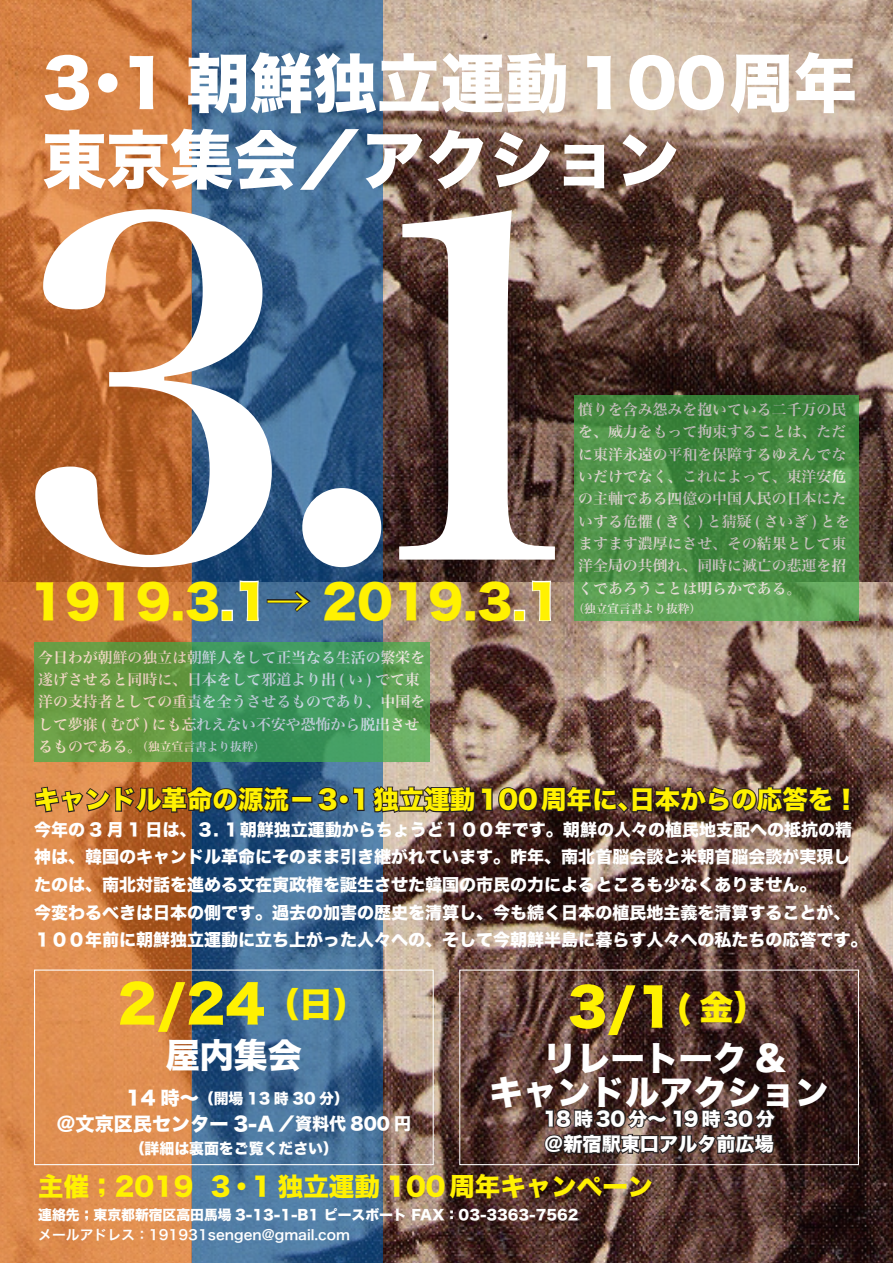
<style>
.page{position:relative;width:893px;height:1263px;background:#fff}
.page>*{position:absolute;margin:0;border:0;box-sizing:border-box;transform-origin:0 0}
.t1{font:467.7px "Hira Min Pro N W6";color:#fff}
.t2{font:63.75px/76.5px "Hira Kaku Std N W8";color:#fff}
.t3{font:51px "Hira Kaku Std N W8";color:#fff101}
.t4{font:45.75px "Hira Kaku Std W8";color:#fff101}
.t5{font:34.05px/34px "Hira Kaku Std N W8";color:#fff;text-align:center}
.t6{font:25.5px "Hira Kaku Std N W8";color:#fff101}
.t7{font:19.2px/25.5px "Hira Kaku Std N W8";color:#fff}
.t8{font:16.95px/27.6px "Hira Kaku Std N W8";color:#fff}
.t9{font:14.85px/22.4px "Hira Min Pro N W6";color:#fff}
.t10{font:14.85px "Hira Kaku Std N W8";color:#fff}
.t11{font:13.8px "Hira Kaku Std N W8";color:#fff}
.t12{font:13.8px "Hira Kaku Pro N W6";color:#fff}
.t13{font:11.7px "Hira Min Pro N W6";color:#fff}
.s1{font-size:14.85px}
.s2{font-size:34.05px}
.s3{font-size:19.2px}
.s4{font-size:16.95px}
</style>
<div class="page">
<img style="left:383px;top:0;width:510px;height:583px">
<img style="left:383px;top:583px;width:510px;height:680px">
<svg style="left:191px;top:0;width:192px;height:1263px;background:#3c668f"></svg>
<svg style="left:0;top:0;width:191px;height:1263px;background:#d17e42"></svg>
<div style="left:339px;top:794px;width:10px;height:10px;border:2px solid #231f20;border-radius:50%"></div>
<svg style="left:841px;top:787px;width:11px;height:25px"></svg>
<div style="left:34px;top:969px;width:400px;height:196px;border:1px solid #fff"></div>
<img style="left:352px;top:692px;width:483px;height:487px">
<div style="left:459px;top:969px;width:400px;height:196px;border:1px solid #fff"></div>
<svg style="left:574px;top:395px;width:285px;height:226px;background:#4a8f46"></svg>
<svg style="left:339px;top:642px;width:90px;height:119px;background:#51a05d"></svg>
<svg style="left:33px;top:343px;width:306px;height:473px;background:#6f6c52"></svg>
<div style="left:514px;top:610px;width:11px;height:11px;border:2px solid #fff"></div>
<svg style="left:531px;top:579px;width:21px;height:43px"></svg>
<h2 class="t2" style="left:43px;top:47px;width:816px">3・1 朝鮮独立運動100周年東京集会／アクション</h2>
<h1 class="t1" style="left:13px;top:-19px;width:609px">3.1</h1>
<h3 class="t4" style="left:30px;top:576px;width:533px">1919.3.1→ 2019.3.1</h3>
<p class="t9" style="left:38px;top:645px;width:388px">今日わが朝鮮の独立は朝鮮人をして正当なる生活の繁栄を遂げさせると同時に、日本をして邪道より出 ( い ) でて東洋の支持者としての重責を全うさせるものであり、中国をして夢寐 ( むび ) にも忘れえない不安や恐怖から脱出させ</p>
<p class="t13" style="left:38px;top:736px;width:228px"><span class="s1">るものである。</span>（独立宣言書より抜粋）</p>
<p class="t9" style="left:578px;top:397px;width:274px">憤りを含み怨みを抱いている二千万の民を、威力をもって拘束することは、ただに東洋永遠の平和を保障するゆえんでないだけでなく、これによって、東洋安危の主軸である四億の中国人民の日本にたいする危懼 ( きく ) と猜疑 ( さいぎ ) とをますます濃厚にさせ、その結果として東洋全局の共倒れ、同時に滅亡の悲運を招くであろうことは明らかである。</p>
<p class="t13" style="left:572px;top:598px;width:130px">（独立宣言書より抜粋）</p>
<h3 class="t6" style="left:34px;top:785px;width:826px">キャンドル革命の源流－3・1独立運動100周年に、日本からの応答を！</h3>
<p class="t8" style="left:34px;top:816px;width:835px">今年の 3 月 1 日は、３. １朝鮮独立運動からちょうど１００年です。朝鮮の人々の植民地支配への抵抗の精神は、韓国のキャンドル革命にそのまま引き継がれています。昨年、南北首脳会談と米朝首脳会談が実現したのは、南北対話を進める文在寅政権を誕生させた韓国の市民の力によるところも少なくありません。<br>今変わるべきは日本の側です。過去の加害の歴史を清算し、今も続く日本の植民地主義を清算することが、１００年前に朝鮮独立運動に立ち上がった人々への、そして今朝鮮半島に暮らす人々への私たちの応答です。</p>
<h3 class="t3" style="left:118px;top:975px;width:251px">2/24<span class="s2">（日）</span></h3>
<h3 class="t5" style="left:166px;top:1039px;width:138px">屋内集会</h3>
<p class="t10" style="left:126px;top:1090px;width:224px"><span class="s3">14 時〜</span>（開場 13 時 30 分）</p>
<p class="t7" style="left:56px;top:1111px;width:356px">＠文京区民センター 3-A <span class="s4">／資料代 800 円</span></p>
<p class="t10" style="left:130px;top:1140px;width:210px">（詳細は裏面をご覧ください）</p>
<h3 class="t3" style="left:568px;top:979px;width:201px">3/1<span class="s2">( 金）</span></h3>
<h3 class="t5" style="left:489px;top:1042px;width:342px">リレートーク &amp;<br>キャンドルアクション</h3>
<p class="t7" style="left:543px;top:1106px;width:233px">18時30分〜19時30分＠新宿駅東口アルタ前広場</p>
<h3 class="t6" style="left:38px;top:1172px;width:617px">主催；2019 3・1 独立運動 100周年キャンペーン</h3>
<p class="t11" style="left:38px;top:1207px;width:542px">連絡先；東京都新宿区高田馬場 3-13-1-B1 ピースボート FAX：03-3363-7562</p>
<p class="t12" style="left:38px;top:1222px;width:313px">メールアドレス：191931sengen@gmail.com</p>
</div>
